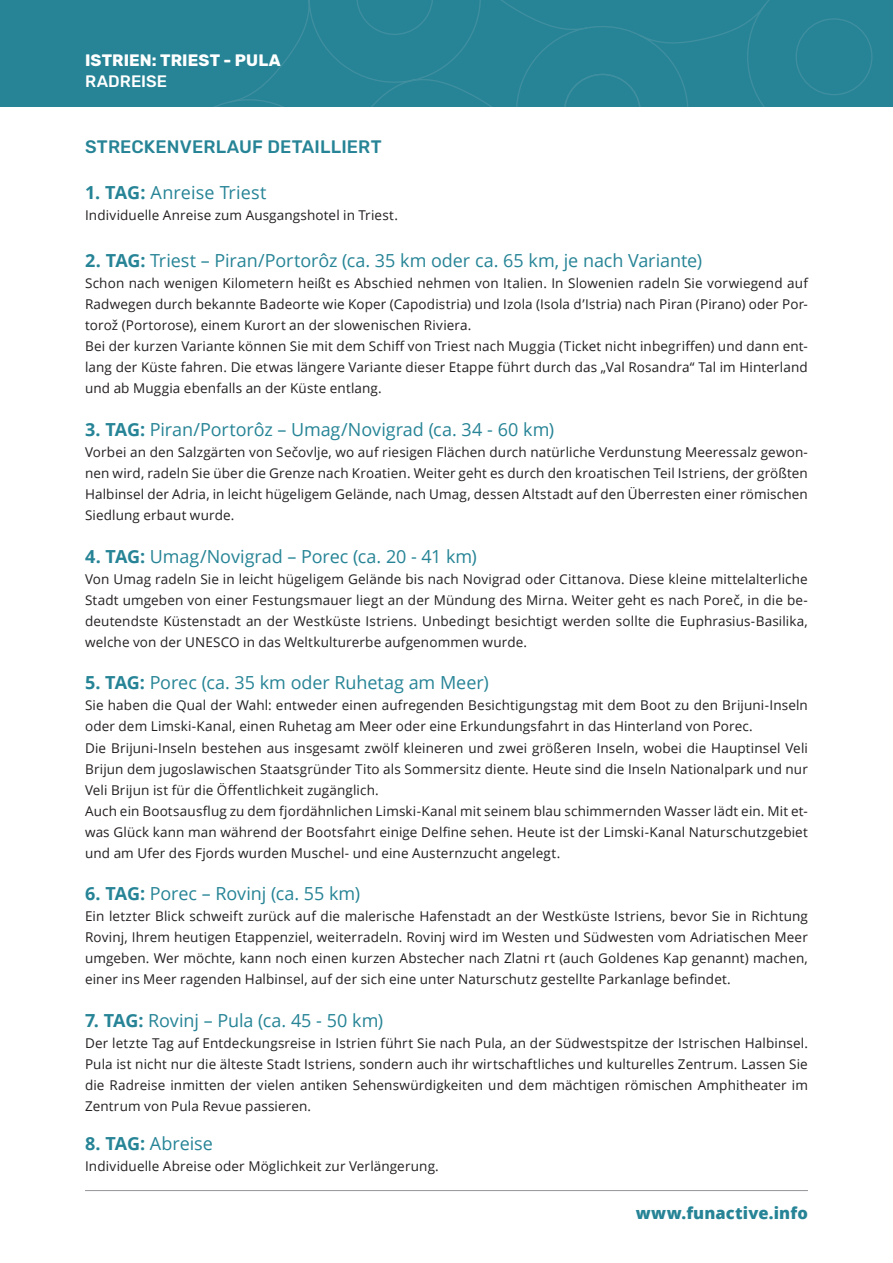
<style>
.page{position:relative;width:893px;height:1263px;background:#fff}
.page>*{position:absolute;margin:0;border:0;box-sizing:border-box;transform-origin:0 0}
.t1{font:18px "Open Sans";letter-spacing:-.005em;color:#268496}
.t2{font:500 18px "Rubik";letter-spacing:.015em;color:#268496}
.t3{font:700 16.5px "Rubik";letter-spacing:.005em;color:#fff}
.t4{font:800 16.5px "Open Sans";letter-spacing:.01em;color:#268496}
.t5{font:500 16.5px "Rubik";color:#fff}
.t6{font:13.5px/21px "Open Sans";letter-spacing:.01em;color:#231f20;text-align:justify}
.s1{font-weight:700}
</style>
<div class="page">
<div style="left:0;top:0;width:893px;height:106px;background:#268496"></div>
<svg style="left:216px;top:0;width:657px;height:106px"></svg>
<hr style="left:85px;top:1190px;width:723px;height:1px;background:#939598">
<p class="t3" style="left:85px;top:51px;width:197px">ISTRIEN: TRIEST - PULA</p>
<p class="t5" style="left:85px;top:72px;width:84px">RADREISE</p>
<h1 class="t2" style="left:85px;top:136px;width:36px">STREC</h1>
<h1 class="t2" style="left:144px;top:136px;width:239px">KENVERLAUF DETAILLIERT</h1>
<h1 class="t1" style="left:85px;top:180px;width:183px"><span class="s1">1. TAG:</span> Anreise Triest</h1>
<p class="t6" style="left:85px;top:204px;width:314px">Individuelle Anreise zum Ausgangshotel in Triest.</p>
<h1 class="t1" style="left:85px;top:248px;width:618px"><span class="s1">2. TAG:</span> Triest – Piran/Portorôz (ca. 35 km oder ca. 65 km, je nach Variante)</h1>
<p class="t6" style="left:85px;top:272px;width:724px;text-align:left">Schon nach wenigen Kilometern heißt es Abschied nehmen von Italien. In Slowenien radeln Sie vorwiegend auf Radwegen durch bekannte Badeorte wie Koper (Capodistria) und Izola (Isola d’Istria) nach Piran (Pirano) oder Por&shy;torož (Portorose), einem Kurort an der slowenischen Riviera.<br>Bei der kurzen Variante können Sie mit dem Schiff von Triest nach Muggia (Ticket nicht inbegriffen) und dann ent&shy;lang der Küste fahren. Die etwas längere Variante dieser Etappe führt durch das „Val Rosandra“ Tal im Hinterland und ab Muggia ebenfalls an der Küste entlang.</p>
<h1 class="t1" style="left:85px;top:417px;width:470px"><span class="s1">3. TAG:</span> Piran/Portorôz – Umag/Novigrad (ca. 34 - 60 km)</h1>
<p class="t6" style="left:85px;top:441px;width:724px">Vorbei an den Salzgärten von Sečovlje, wo auf riesigen Flächen durch natürliche Verdunstung Meeressalz gewon&shy;nen wird, radeln Sie über die Grenze nach Kroatien. Weiter geht es durch den kroatischen Teil Istriens, der größten Halbinsel der Adria, in leicht hügeligem Gelände, nach Umag, dessen Altstadt auf den Überresten einer römischen Siedlung erbaut wurde.</p>
<h1 class="t1" style="left:85px;top:544px;width:393px"><span class="s1">4. TAG:</span> Umag/Novigrad – Porec (ca. 20 - 41 km)</h1>
<p class="t6" style="left:85px;top:568px;width:724px">Von Umag radeln Sie in leicht hügeligem Gelände bis nach Novigrad oder Cittanova. Diese kleine mittelalterliche Stadt umgeben von einer Festungsmauer liegt an der Mündung des Mirna. Weiter geht es nach Poreč, in die be&shy;deutendste Küstenstadt an der Westküste Istriens. Unbedingt besichtigt werden sollte die Euphrasius-Basilika, welche von der UNESCO in das Weltkulturerbe aufgenommen wurde.</p>
<h1 class="t1" style="left:85px;top:671px;width:405px"><span class="s1">5. TAG:</span> Porec (ca. 35 km oder Ruhetag am Meer)</h1>
<p class="t6" style="left:85px;top:695px;width:724px;text-align:left">Sie haben die Qual der Wahl: entweder einen aufregenden Besichtigungstag mit dem Boot zu den Brijuni-Inseln oder dem Limski-Kanal, einen Ruhetag am Meer oder eine Erkundungsfahrt in das Hinterland von Porec.<br>Die Brijuni-Inseln bestehen aus insgesamt zwölf kleineren und zwei größeren Inseln, wobei die Hauptinsel Veli Brijun dem jugoslawischen Staatsgründer Tito als Sommersitz diente. Heute sind die Inseln Nationalpark und nur Veli Brijun ist für die Öffentlichkeit zugänglich.<br>Auch ein Bootsausflug zu dem fjordähnlichen Limski-Kanal mit seinem blau schimmernden Wasser lädt ein. Mit et&shy;was Glück kann man während der Bootsfahrt einige Delfine sehen. Heute ist der Limski-Kanal Naturschutzgebiet und am Ufer des Fjords wurden Muschel- und eine Austernzucht angelegt.</p>
<h1 class="t1" style="left:85px;top:881px;width:276px"><span class="s1">6. TAG:</span> Porec – Rovinj (ca. 55 km)</h1>
<p class="t6" style="left:85px;top:905px;width:724px">Ein letzter Blick schweift zurück auf die malerische Hafenstadt an der Westküste Istriens, bevor Sie in Richtung Rovinj, Ihrem heutigen Etappenziel, weiterradeln. Rovinj wird im Westen und Südwesten vom Adriatischen Meer umgeben. Wer möchte, kann noch einen kurzen Abstecher nach Zlatni rt (auch Goldenes Kap genannt) machen, einer ins Meer ragenden Halbinsel, auf der sich eine unter Naturschutz gestellte Parkanlage befindet.</p>
<h1 class="t1" style="left:85px;top:1008px;width:299px"><span class="s1">7. TAG:</span> Rovinj – Pula (ca. 45 - 50 km)</h1>
<p class="t6" style="left:85px;top:1032px;width:724px">Der letzte Tag auf Entdeckungsreise in Istrien führt Sie nach Pula, an der Südwestspitze der Istrischen Halbinsel.<br>Pula ist nicht nur die älteste Stadt Istriens, sondern auch ihr wirtschaftliches und kulturelles Zentrum. Lassen Sie die Radreise inmitten der vielen antiken Sehenswürdigkeiten und dem mächtigen römischen Amphitheater im Zentrum von Pula Revue passieren.</p>
<h1 class="t1" style="left:85px;top:1131px;width:129px"><span class="s1">8. TAG:</span> Abreise</h1>
<p class="t6" style="left:85px;top:1155px;width:355px">Individuelle Abreise oder Möglichkeit zur Verlängerung.</p>
<p class="t4" style="left:636px;top:1200px;width:174px">www.funactive.info</p>
</div>
